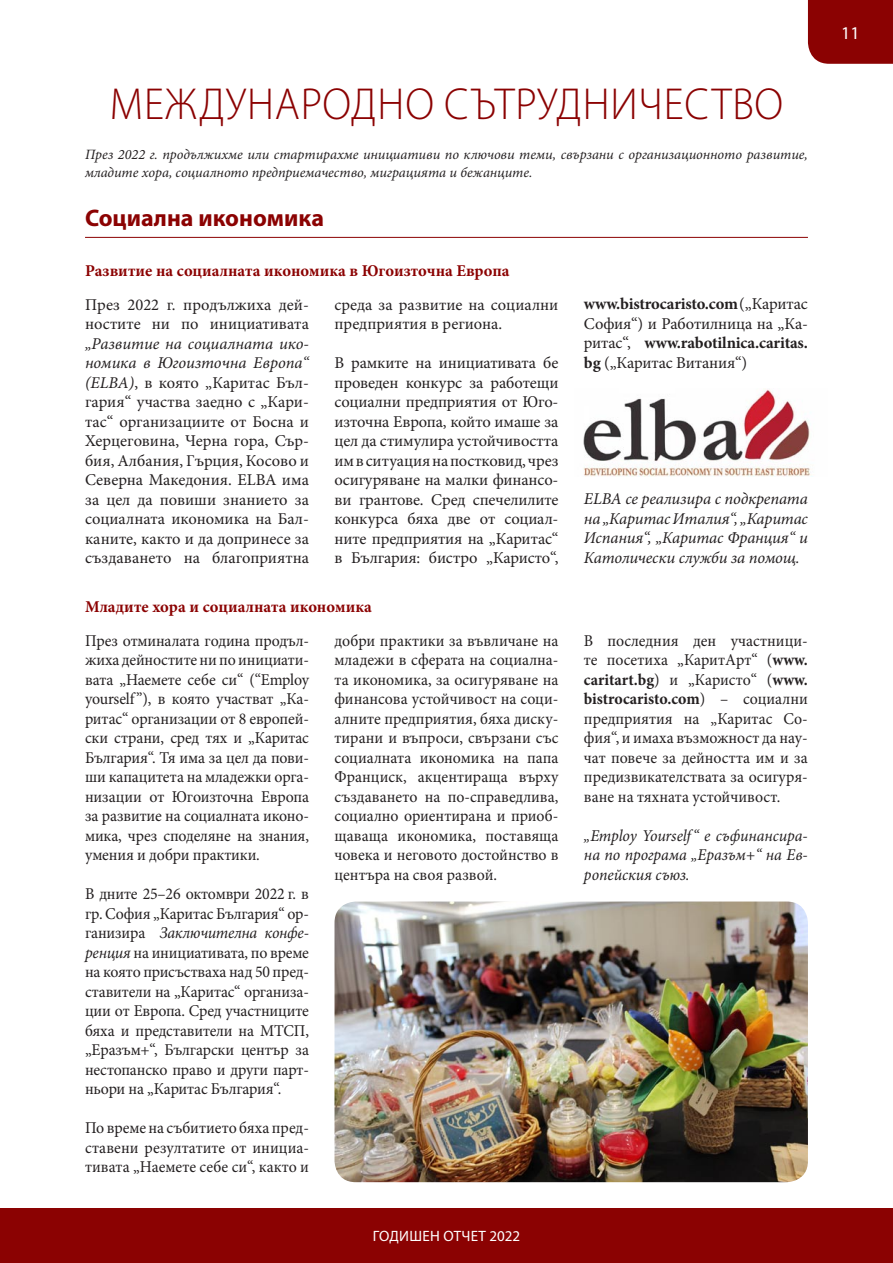
<style>
.page{position:relative;width:893px;height:1263px;background:#fff}
.page>*{position:absolute;margin:0;border:0;box-sizing:border-box;transform-origin:0 0}
.big-cap{font:300 45px "Myriad Pro";letter-spacing:.02em;color:#8b0202;scale:.95 1}
.rubrika_16{font:700 24px "Myriad Pro";color:#8b0202}
.t1{font:18px "Myriad Pro";color:#fff}
.txt-11_13{font:16.5px/19.5px "Minion Pro";letter-spacing:-.005em;color:#231f20;text-align:justify;scale:.96 1}
.txt-11_13-2{font:16.5px/19.5px "Minion Pro";letter-spacing:-.005em;color:#231f20;text-align:justify}
.txt-11_13-3{font:italic 16.5px/19.5px "Minion Pro";letter-spacing:-.005em;color:#231f20;text-align:justify}
.small-cap_11{font:700 16.5px "Minion Pro";color:#8b0202}
.txt-11_13-4{font:italic 16.5px/19.5px "Minion Pro";letter-spacing:-.005em;color:#231f20;text-align:justify;scale:.96 1}
.t2{font:15px "Myriad Pro";letter-spacing:.01em;color:#fff}
.txt-11_13-5{font:italic 14.25px/18px "Minion Pro";color:#231f20}
.s1{font-style:italic}
.s2{font-weight:700}
</style>
<div class="page">
<div style="left:0;top:1208px;width:893px;height:55px;background:#8b0202"></div>
<div style="left:808px;top:0;width:85px;height:64px;background:#8b0202"></div>
<hr style="left:85px;top:237px;width:723px;height:1px;background:#8b0202">
<img style="left:583px;top:389px;width:228px;height:87px">
<img style="left:334px;top:901px;width:474px;height:281px;border-radius:21px">
<p class="big-cap" style="left:110px;top:77px;width:710px">Международно сътруднич ество</p>
<p class="txt-11_13-5" style="left:85px;top:146px;width:724px">През 2022 г. продължихме или стартирахме инициативи по ключови теми, свързани с организационното развитие, младите хора, социалното предприемачество, миграцията и бежанците.</p>
<p class="rubrika_16" style="left:85px;top:203px;width:240px">Социална икономика</p>
<p class="small-cap_11" style="left:85px;top:259px;width:426px">Развитие на социалната икономика в Югоизточна Европа</p>
<p class="txt-11_13-2" style="left:85px;top:295px;width:225px">През 2022 г. продължиха дей&shy;ностите ни по инициативата <span class="s1">„Развитие на социалната ико&shy;номика в Югоизточна Европа“ (ELBA)</span>, в която „Каритас Бъл&shy;гария“ участва заедно с „Кари&shy;тас“ организациите от Босна и Херцеговина, Черна гора, Сър&shy;бия, Албания, Гърция, Косово и Северна Македония. ELBA има за цел да повиши знанието за социалната икономика на Бал&shy;каните, както и да допринесе за създаването на благоприятна</p>
<p class="txt-11_13-2" style="left:334px;top:295px;width:225px">среда за развитие на социални предприятия в региона.</p>
<p class="txt-11_13-2" style="left:334px;top:353px;width:225px">В рамките на инициативата бе проведен конкурс за работещи социални предприятия от Юго&shy;източна Европа, който имаше за цел да стимулира устойчивостта имвситуациянапостковид,чрез осигуряване на малки финансо&shy;ви грантове. Сред спечелилите конкурса бяха две от социал&shy;ните предприятия на „Каритас“ в България: бистро „Каристо“,</p>
<p class="small-cap_11" style="left:85px;top:595px;width:288px">Младите хора и социалната икономика</p>
<p class="txt-11_13" style="left:334px;top:631px;width:235px">добри практики за въвличане на младежи в сферата на социална&shy;та икономика, за осигуряване на финансова устойчивост на соци&shy;алните предприятия, бяха диску&shy;тирани и въпроси, свързани със социалната икономика на папа Франциск, акцентираща върху създаването на по-справедлива, социално ориентирана и приоб&shy;щаваща икономика, поставяща човека и неговото достойнство в центъра на своя развой.</p>
<p class="txt-11_13" style="left:85px;top:631px;width:235px">През отминалата година продъл&shy;жиха дейностите ни по инициати&shy;вата „Наемете себе си“ (“Еmploy yourself”), в която участват „Ка&shy;ритас“ организации от 8 европей&shy;ски страни, сред тях и „Каритас България“. Тя има за цел да пови&shy;ши капацитета на младежки орга&shy;низации от Югоизточна Европа за развитие на социалната иконо&shy;мика, чрез споделяне на знания, умения и добри практики.</p>
<p class="txt-11_13" style="left:85px;top:884px;width:235px">В дните 25–26 октомври 2022 г. в гр. София „Каритас България“ ор&shy;ганизира <span class="s1">Заключителна конфе&shy;ренция</span> на инициативата, по време на която присъстваха над 50 пред&shy;ставители на „Каритас“ организа&shy;ции от Европа. Сред участниците бяха и представители на МТСП, „Еразъм+“, Български център за нестопанско право и други парт&shy;ньори на „Каритас България“.</p>
<p class="txt-11_13" style="left:85px;top:1118px;width:235px">По време на събитието бяха пред&shy;ставени резултатите от инициа&shy;тивата „Наемете себе си“, както и</p>
<p class="t2" style="left:373px;top:1227px;width:149px">Годи шен отчет 2022</p>
<p class="txt-11_13-2" style="left:584px;top:294px;width:225px"><span class="s2">www.bistrocaristo.com</span>(„Каритас София“) и Работилница на „Ка&shy;ритас“, <span class="s2">www.rabotilnica.caritas. bg</span> („Каритас Витания“)</p>
<p class="txt-11_13-3" style="left:584px;top:489px;width:225px">ELBA се реализира с подкрепата на „КаритасИталия“, „Каритас Испания“, „Каритас Франция“ и Католически служби за помощ.</p>
<p class="txt-11_13" style="left:584px;top:631px;width:235px">В последния ден участници&shy;те посетиха „КаритАрт“ (<span class="s2">www. caritart.bg</span>) и „Каристо“ (<span class="s2">www. bistrocaristo.com</span>) – социални предприятия на „Каритас Со&shy;фия“, и имаха възможност да нау&shy;чат повече за дейността им и за предизвикателствата за осигуря&shy;ване на тяхната устойчивост.</p>
<p class="txt-11_13-4" style="left:584px;top:825px;width:235px">„Employ Yourself “ е съфинансира&shy;на по програма „Еразъм+“ на Ев&shy;ропейския съюз.</p>
<p class="t1" style="left:841px;top:22px;width:8px">11</p>
</div>
